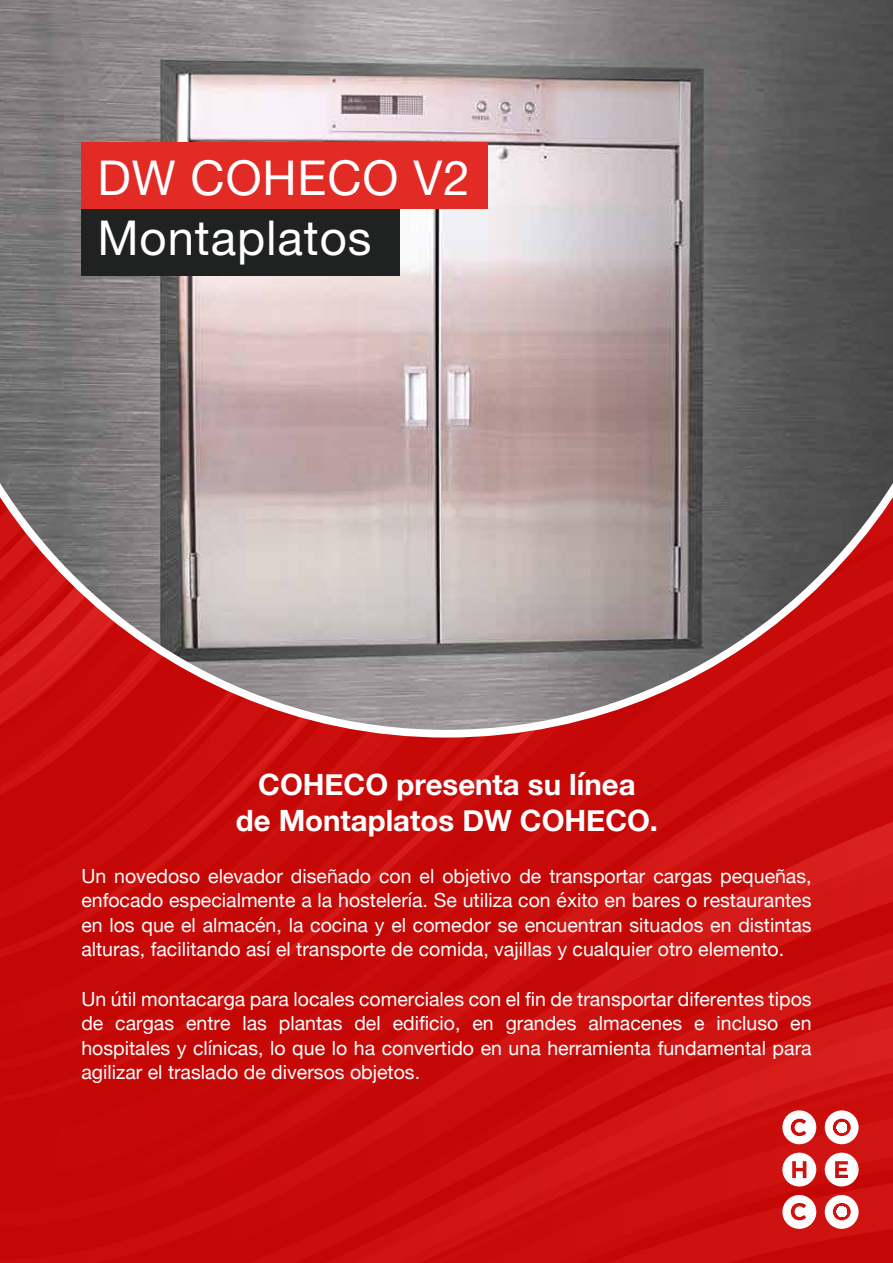
<style>
.page{position:relative;width:893px;height:1263px;background:#fff}
.page>*{position:absolute;margin:0;border:0;box-sizing:border-box;transform-origin:0 0}
.t1{font:48.15px/60.3px "Helvetica Neue LT Std";letter-spacing:.02em;color:#fff}
.t2{font:700 29.4px/35.2px "Helvetica Neue";color:#fff;text-align:center}
.t3{font:19.5px/24.6px "Helvetica Neue";color:#fff;text-align:justify}
</style>
<div class="page">
<div style="left:0;top:1107px;width:358px;height:156px;background:#c40605"></div>
<div style="left:91px;top:1107px;width:267px;height:83px;background:#c60807"></div>
<div style="left:150px;top:1076px;width:208px;height:44px;background:#c60807"></div>
<div style="left:358px;top:1076px;width:535px;height:187px;background:#ca0d0c"></div>
<svg style="left:559px;top:1076px;width:334px;height:66px;background:#ce1210"></svg>
<svg style="left:0;top:737px;width:893px;height:339px;background:#c70a09"></svg>
<svg style="left:133px;top:737px;width:760px;height:296px;background:#c90c0b"></svg>
<img style="left:0;top:0;width:893px;height:730px">
<div style="left:81px;top:142px;width:407px;height:67px;background:#e32b26"></div>
<div style="left:81px;top:209px;width:318px;height:66px;background:#202222"></div>
<svg style="left:825px;top:1110px;width:34px;height:34px"></svg>
<svg style="left:782px;top:1110px;width:34px;height:34px"></svg>
<svg style="left:546px;top:1152px;width:347px;height:111px;background:#ce211f"></svg>
<h1 class="t1" style="left:98px;top:147px;width:374px">DW COHECO V2<br>Montaplatos</h1>
<h2 class="t2" style="left:236px;top:768px;width:424px">COHECO presenta su línea<br>de Montaplatos DW COHECO.</h2>
<p class="t3" style="left:81px;top:864px;width:732px">Un novedoso elevador diseñado con el objetivo de transportar cargas pequeñas, enfocado especialmente a la hostelería. Se utiliza con éxito en bares o restaurantes en los que el almacén, la cocina y el comedor se encuentran situados en distintas alturas, facilitando así el transporte de comida, vajillas y cualquier otro elemento.</p>
<p class="t3" style="left:81px;top:987px;width:732px">Un útil montacarga para locales comerciales con el fin de transportar diferentes tipos de cargas entre las plantas del edificio, en grandes almacenes e incluso en hospitales y clínicas, lo que lo ha convertido en una herramienta fundamental para agilizar el traslado de diversos objetos.</p>
</div>
